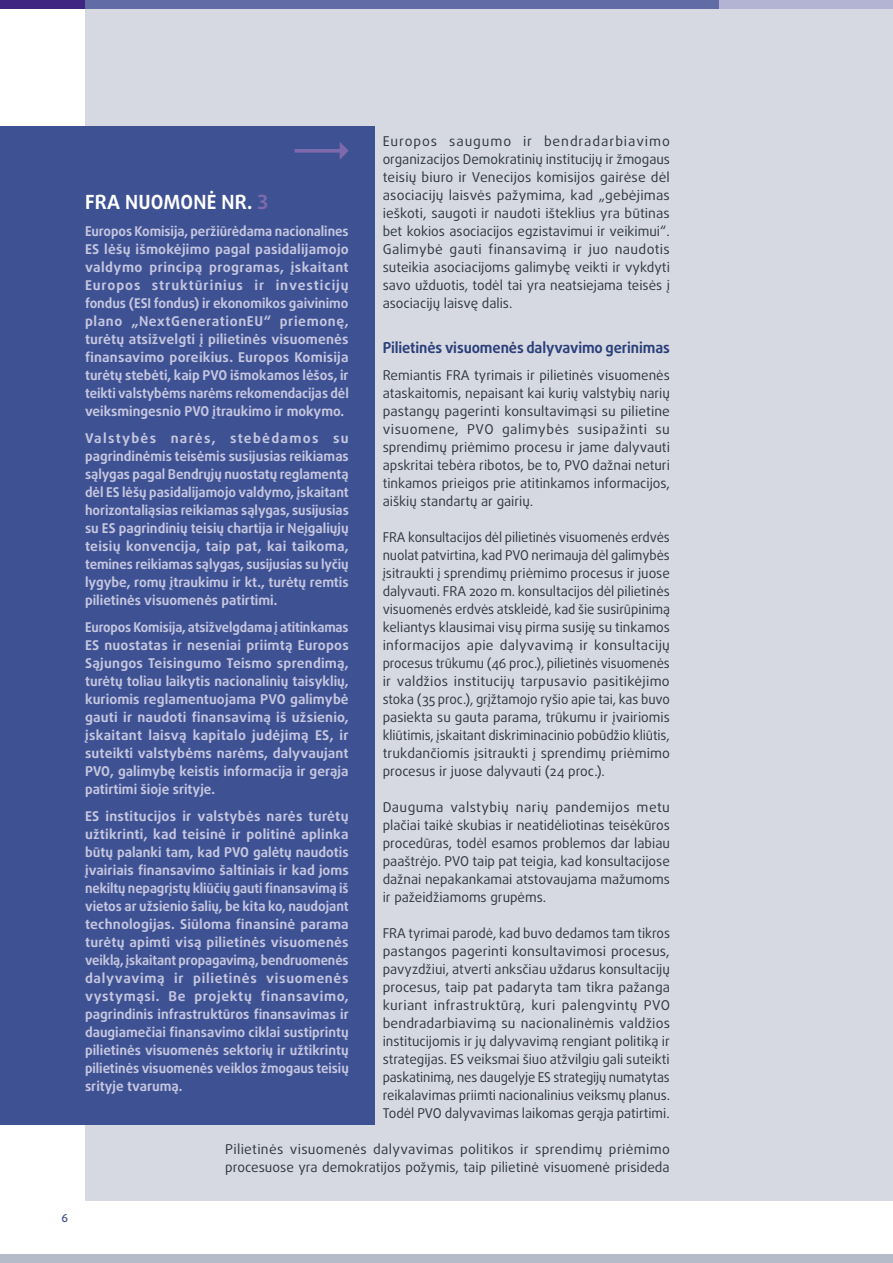
<style>
.page{position:relative;width:893px;height:1263px;background:#fff}
.page>*{position:absolute;margin:0;border:0;box-sizing:border-box;transform-origin:0 0}
.FRA_opinion_title{font:700 19.5px "Daxline Pro";letter-spacing:.01em;color:#fff}
.key_findings_subtitl{font:700 15px "Daxline Pro";letter-spacing:-.01em;color:#2a3f79}
.body_text{font:13.5px/18px "Daxline Pro";color:#2f383f;text-align:justify}
.FRA_opinion_text{font:700 13.5px/18px "Daxline Pro";color:#c6c6df;text-align:justify}
.t1{font:500 11.25px "Daxline Pro";color:#3e5293}
.s1{color:#7e69ac}
</style>
<div class="page">
<div style="left:0;top:1254px;width:893px;height:9px;background:#b6bbca"></div>
<div style="left:393px;top:0;width:500px;height:10px;background:#b3b3d4"></div>
<div style="left:85px;top:0;width:634px;height:10px;background:#616ba5"></div>
<div style="left:0;top:0;width:85px;height:9px;background:#3f2682"></div>
<div style="left:85px;top:9px;width:808px;height:1192px;background:#d7d9e2"></div>
<div style="left:0;top:126px;width:374px;height:999px;background:#3e5293"></div>
<svg style="left:294px;top:142px;width:55px;height:18px"></svg>
<p class="t1" style="left:62px;top:1210px;width:8px">6</p>
<p class="body_text" style="left:383px;top:132px;width:289px">Europos saugumo ir bendradarbiavimo organizacijos Demokratinių institucijų ir žmogaus teisių biuro ir Venecijos komisijos gairėse dėl asociacijų laisvės pažymima, kad „gebėjimas ieškoti, saugoti ir naudoti išteklius yra būtinas bet kokios asociacijos egzistavimui ir veikimui“.<br>Galimybė gauti finansavimą ir juo naudotis suteikia asociacijoms galimybę veikti ir vykdyti savo užduotis, todėl tai yra neatsiejama teisės į asociacijų laisvę dalis.</p>
<h2 class="key_findings_subtitl" style="left:383px;top:337px;width:289px">Pilietinės visuomenės dalyvavimo gerinimas</h2>
<p class="body_text" style="left:383px;top:366px;width:289px">Remiantis FRA tyrimais ir pilietinės visuomenės ataskaitomis, nepaisant kai kurių valstybių narių pastangų pagerinti konsultavimąsi su pilietine visuomene, PVO galimybės susipažinti su sprendimų priėmimo procesu ir jame dalyvauti apskritai tebėra ribotos, be to, PVO dažnai neturi tinkamos prieigos prie atitinkamos informacijos, aiškių standartų ar gairių.</p>
<p class="body_text" style="left:383px;top:528px;width:289px">FRA konsultacijos dėl pilietinės visuomenės erdvės nuolat patvirtina, kad PVO nerimauja dėl galimybės įsitraukti į sprendimų priėmimo procesus ir juose dalyvauti. FRA 2020 m. konsultacijos dėl pilietinės visuomenės erdvės atskleidė, kad šie susirūpinimą keliantys klausimai visų pirma susiję su tinkamos informacijos apie dalyvavimą ir konsultacijų procesus trūkumu (46 proc.), pilietinės visuomenės ir valdžios institucijų tarpusavio pasitikėjimo stoka (35 proc.), grįžtamojo ryšio apie tai, kas buvo pasiekta su gauta parama, trūkumu ir įvairiomis kliūtimis, įskaitant diskriminacinio pobūdžio kliūtis, trukdančiomis įsitraukti į sprendimų priėmimo procesus ir juose dalyvauti (24 proc.).</p>
<p class="body_text" style="left:383px;top:798px;width:289px">Dauguma valstybių narių pandemijos metu plačiai taikė skubias ir neatidėliotinas teisėkūros procedūras, todėl esamos problemos dar labiau paaštrėjo. PVO taip pat teigia, kad konsultacijose dažnai nepakankamai atstovaujama mažumoms ir pažeidžiamoms grupėms.</p>
<p class="body_text" style="left:383px;top:924px;width:289px">FRA tyrimai parodė, kad buvo dedamos tam tikros pastangos pagerinti konsultavimosi procesus, pavyzdžiui, atverti anksčiau uždarus konsultacijų procesus, taip pat padaryta tam tikra pažanga kuriant infrastruktūrą, kuri palengvintų PVO bendradarbiavimą su nacionalinėmis valdžios institucijomis ir jų dalyvavimą rengiant politiką ir strategijas. ES veiksmai šiuo atžvilgiu gali suteikti paskatinimą, nes daugelyje ES strategijų numatytas reikalavimas priimti nacionalinius veiksmų planus.<br>Todėl PVO dalyvavimas laikomas gerąja patirtimi.</p>
<p class="body_text" style="left:225px;top:1140px;width:446px">Pilietinės visuomenės dalyvavimas politikos ir sprendimų priėmimo procesuose yra demokratijos požymis, taip pilietinė visuomenė prisideda</p>
<p class="FRA_opinion_title" style="left:85px;top:189px;width:185px">FRA NUOMONĖ NR. <span class="s1">3</span></p>
<p class="FRA_opinion_text" style="left:85px;top:222px;width:265px">Europos Komisija, peržiūrėdama nacionalines ES lėšų išmokėjimo pagal pasidalijamojo valdymo principą programas, įskaitant Europos struktūrinius ir investicijų fondus (ESI fondus) ir ekonomikos gaivinimo plano „NextGenerationEU“ priemonę, turėtų atsižvelgti į pilietinės visuomenės finansavimo poreikius. Europos Komisija turėtų stebėti, kaip PVO išmokamos lėšos, ir teikti valstybėms narėms rekomendacijas dėl veiksmingesnio PVO įtraukimo ir mokymo.</p>
<p class="FRA_opinion_text" style="left:85px;top:429px;width:265px">Valstybės narės, stebėdamos su pagrindinėmis teisėmis susijusias reikiamas sąlygas pagal Bendrųjų nuostatų reglamentą dėl ES lėšų pasidalijamojo valdymo, įskaitant horizontaliąsias reikiamas sąlygas, susijusias su ES pagrindinių teisių chartija ir Neįgaliųjų teisių konvencija, taip pat, kai taikoma, temines reikiamas sąlygas, susijusias su lyčių lygybe, romų įtraukimu ir kt., turėtų remtis pilietinės visuomenės patirtimi.</p>
<p class="FRA_opinion_text" style="left:85px;top:618px;width:265px">Europos Komisija, atsižvelgdama į atitinkamas ES nuostatas ir neseniai priimtą Europos Sąjungos Teisingumo Teismo sprendimą, turėtų toliau laikytis nacionalinių taisyklių, kuriomis reglamentuojama PVO galimybė gauti ir naudoti finansavimą iš užsienio, įskaitant laisvą kapitalo judėjimą ES, ir suteikti valstybėms narėms, dalyvaujant PVO, galimybę keistis informacija ir gerąja patirtimi šioje srityje.</p>
<p class="FRA_opinion_text" style="left:85px;top:807px;width:265px">ES institucijos ir valstybės narės turėtų užtikrinti, kad teisinė ir politinė aplinka būtų palanki tam, kad PVO galėtų naudotis įvairiais finansavimo šaltiniais ir kad joms nekiltų nepagrįstų kliūčių gauti finansavimą iš vietos ar užsienio šalių, be kita ko, naudojant technologijas. Siūloma finansinė parama turėtų apimti visą pilietinės visuomenės veiklą, įskaitant propagavimą, bendruomenės dalyvavimą ir pilietinės visuomenės vystymąsi. Be projektų finansavimo, pagrindinis infrastruktūros finansavimas ir daugiamečiai finansavimo ciklai sustiprintų pilietinės visuomenės sektorių ir užtikrintų pilietinės visuomenės veiklos žmogaus teisių srityje tvarumą.</p>
</div>
